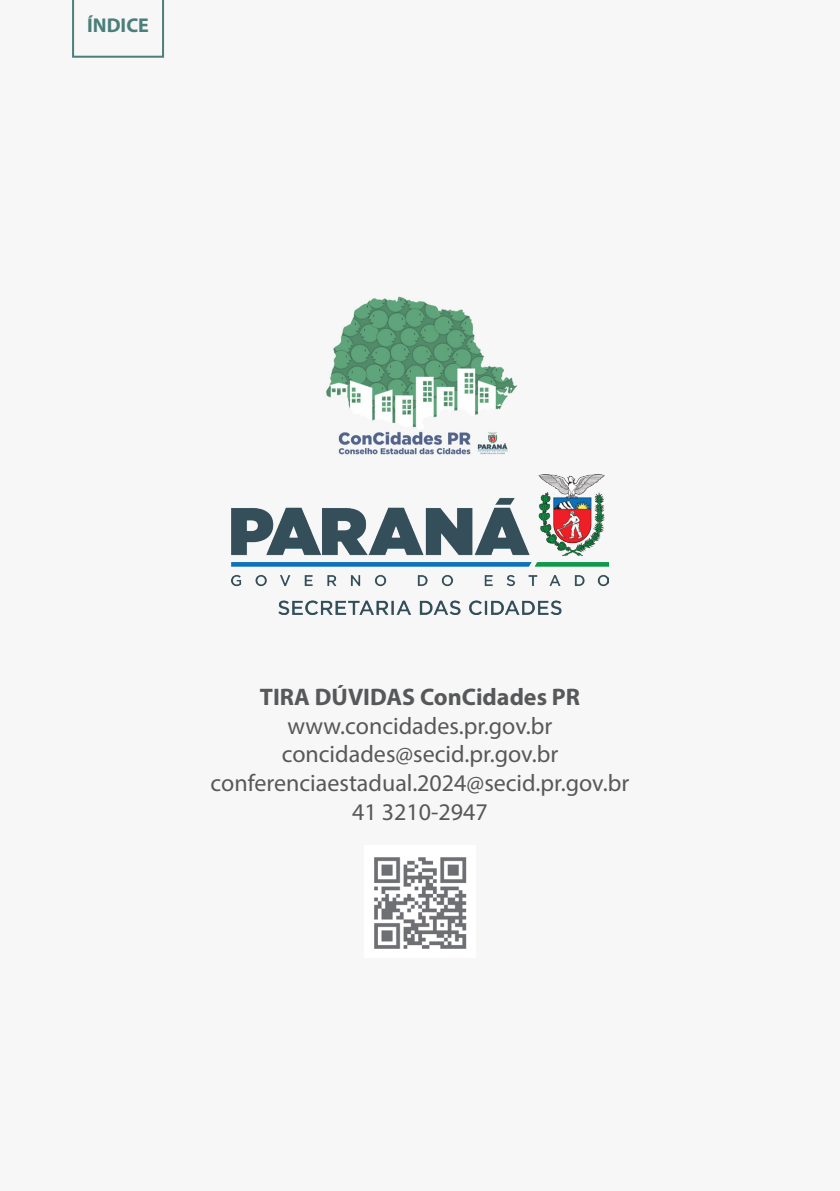
<style>
.page{position:relative;width:840px;height:1191px;background:#fff}
.page>*{position:absolute;margin:0;border:0;box-sizing:border-box;transform-origin:0 0}
.TEXTO_12_-_GERAL{font:24px "Myriad Pro";color:#57585a}
.TEXTO_12_-_GERAL-2{font:700 24px "Myriad Pro";color:#57585a}
.TEXTO_12_-_GERAL-3{font:700 20px "Myriad Pro";color:#4b7f7c}
</style>
<div class="page">
<img style="left:231px;top:475px;width:377px;height:139px">
<img style="left:374px;top:857px;width:93px;height:92px">
<div style="left:302px;top:277px;width:235px;height:198px;background:#f7f7f8"></div>
<img style="left:326px;top:296px;width:192px;height:159px">
<svg style="left:72px;top:0;width:92px;height:58px"></svg>
<p class="TEXTO_12_-_GERAL-3" style="left:87px;top:12px;width:63px">ÍNDICE</p>
<p class="TEXTO_12_-_GERAL-2" style="left:260px;top:681px;width:321px">TIRA DÚVIDAS ConCidades PR</p>
<p class="TEXTO_12_-_GERAL" style="left:287px;top:710px;width:266px">www.concidades.pr.gov.br</p>
<p class="TEXTO_12_-_GERAL" style="left:281px;top:739px;width:278px">concidades@secid.pr.gov.br</p>
<p class="TEXTO_12_-_GERAL" style="left:210px;top:768px;width:420px">conferenciaestadual.2024@secid.pr.gov.br</p>
<p class="TEXTO_12_-_GERAL" style="left:352px;top:797px;width:137px">41 3210-2947</p>
</div>
